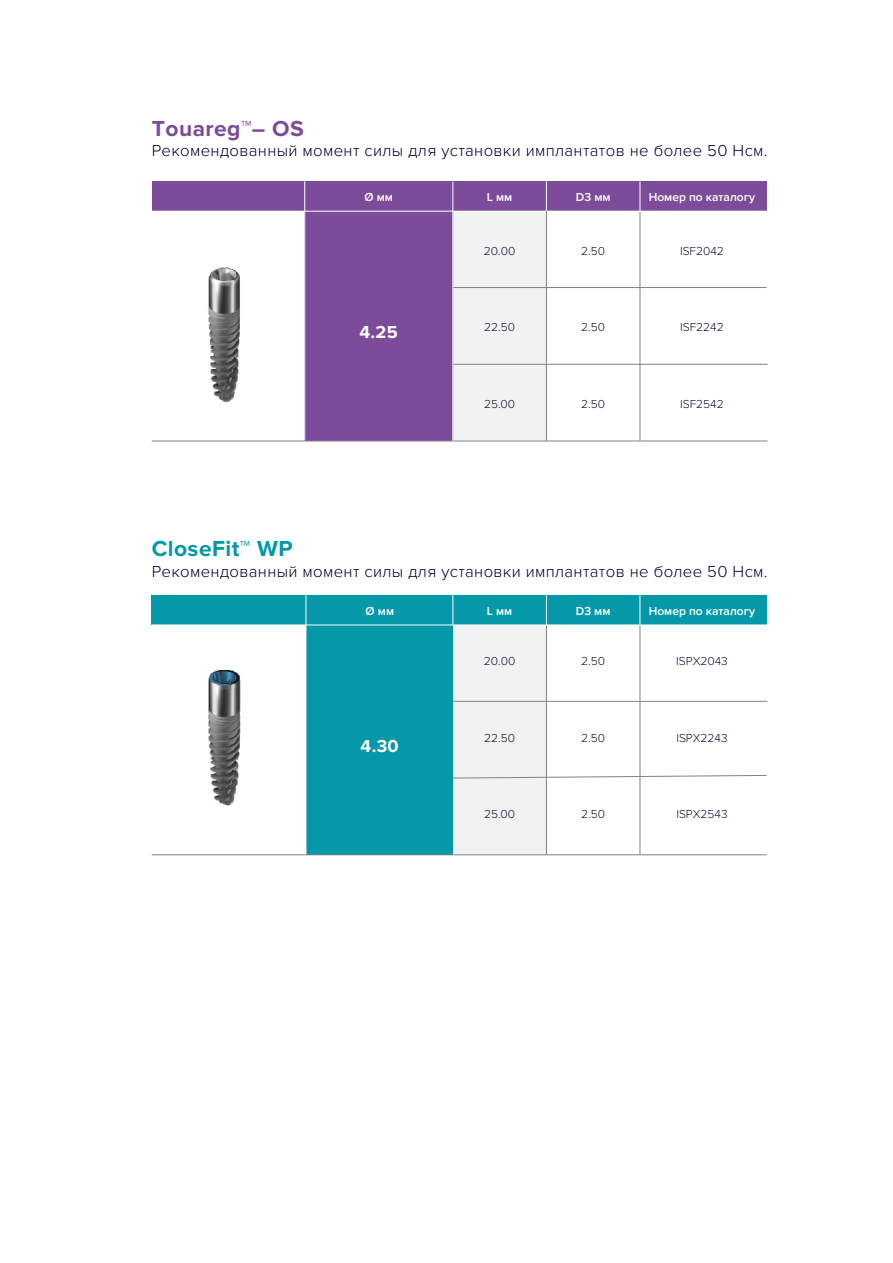
<style>
.page{position:relative;width:893px;height:1263px;background:#fff}
.page>*{position:absolute;margin:0;border:0;box-sizing:border-box;transform-origin:0 0}
.t1{font:700 22.5px "Proxima Nova";letter-spacing:.02em;color:#7c4c9a}
.t2{font:700 22.5px "Proxima Nova";letter-spacing:.02em;color:#0498a8}
.t3{font:700 18px "Proxima Nova";color:#fff}
.t4{font:300 16.5px "Proxima Nova";letter-spacing:.02em;color:#000038}
.t5{font:300 12px "Proxima Nova";color:#0d1036}
.t6{font:600 12px "Proxima Nova";color:#fff}
</style>
<div class="page">
<div style="left:152px;top:595px;width:615px;height:30px;background:#0498a8"></div>
<div style="left:306px;top:625px;width:148px;height:230px;background:#0498a8"></div>
<div style="left:453px;top:625px;width:93px;height:229px;background:#f2f2f2"></div>
<hr style="left:640px;top:595px;width:1px;height:37px;background:#fff">
<hr style="left:640px;top:625px;width:1px;height:230px;background:#808285">
<img style="left:208px;top:669px;width:33px;height:137px">
<div style="left:453px;top:211px;width:93px;height:230px;background:#f2f2f2"></div>
<div style="left:305px;top:211px;width:148px;height:230px;background:#7c4c9a"></div>
<div style="left:152px;top:181px;width:615px;height:30px;background:#7c4c9a"></div>
<hr style="left:546px;top:181px;width:1px;height:30px;background:#fff">
<hr style="left:304px;top:181px;width:1px;height:260px;background:#fff">
<hr style="left:640px;top:181px;width:1px;height:30px;background:#fff">
<hr style="left:640px;top:211px;width:1px;height:230px;background:#808285">
<hr style="left:152px;top:441px;width:616px;height:1px;background:#808285">
<hr style="left:453px;top:364px;width:315px;height:1px;background:#808285">
<hr style="left:453px;top:287px;width:314px;height:1px;background:#808285">
<hr style="left:152px;top:211px;width:615px;height:1px;background:#fff">
<img style="left:208px;top:267px;width:32px;height:136px">
<hr style="left:546px;top:211px;width:1px;height:230px;background:#808285">
<hr style="left:453px;top:181px;width:1px;height:260px;background:#fff">
<hr style="left:546px;top:625px;width:1px;height:230px;background:#808285">
<hr style="left:546px;top:595px;width:1px;height:30px;background:#fff">
<hr style="left:306px;top:595px;width:1px;height:260px;background:#fff">
<hr style="left:152px;top:854px;width:615px;height:1px;background:#808285">
<svg style="left:452px;top:775px;width:315px;height:3px"></svg>
<hr style="left:453px;top:701px;width:314px;height:1px;background:#808285">
<hr style="left:152px;top:625px;width:615px;height:1px;background:#fff">
<hr style="left:453px;top:595px;width:1px;height:30px;background:#fff">
<h1 class="t1" style="left:152px;top:116px;width:154px">Touareg™– OS</h1>
<p class="t4" style="left:152px;top:141px;width:617px">Рекомендованный момент силы для установки имплантатов не более 50 Нсм.</p>
<p class="t6" style="left:365px;top:190px;width:30px">Ø мм</p>
<p class="t6" style="left:487px;top:190px;width:27px">L мм</p>
<p class="t6" style="left:576px;top:190px;width:36px">D3 мм</p>
<p class="t6" style="left:649px;top:190px;width:108px">Номер по каталогу</p>
<p class="t3" style="left:360px;top:322px;width:40px">4.25</p>
<p class="t5" style="left:484px;top:244px;width:33px">20.00</p>
<p class="t5" style="left:581px;top:244px;width:25px">2.50</p>
<p class="t5" style="left:680px;top:244px;width:45px">ISF2042</p>
<p class="t5" style="left:484px;top:320px;width:32px">22.50</p>
<p class="t5" style="left:680px;top:320px;width:45px">ISF2242</p>
<p class="t5" style="left:581px;top:320px;width:25px">2.50</p>
<p class="t5" style="left:484px;top:397px;width:33px">25.00</p>
<p class="t5" style="left:581px;top:397px;width:25px">2.50</p>
<p class="t5" style="left:680px;top:397px;width:45px">ISF2542</p>
<h1 class="t2" style="left:152px;top:535px;width:143px">CloseFit™ WP</h1>
<p class="t4" style="left:152px;top:562px;width:617px">Рекомендованный момент силы для установки имплантатов не более 50 Нсм.</p>
<p class="t6" style="left:366px;top:604px;width:30px">Ø мм</p>
<p class="t6" style="left:487px;top:604px;width:27px">L мм</p>
<p class="t6" style="left:576px;top:604px;width:36px">D3 мм</p>
<p class="t6" style="left:649px;top:604px;width:108px">Номер по каталогу</p>
<p class="t5" style="left:484px;top:654px;width:33px">20.00</p>
<p class="t5" style="left:581px;top:654px;width:25px">2.50</p>
<p class="t5" style="left:676px;top:654px;width:53px">ISPX2043</p>
<p class="t3" style="left:361px;top:736px;width:40px">4.30</p>
<p class="t5" style="left:484px;top:731px;width:32px">22.50</p>
<p class="t5" style="left:581px;top:731px;width:25px">2.50</p>
<p class="t5" style="left:676px;top:731px;width:53px">ISPX2243</p>
<p class="t5" style="left:484px;top:807px;width:33px">25.00</p>
<p class="t5" style="left:581px;top:807px;width:25px">2.50</p>
<p class="t5" style="left:676px;top:807px;width:53px">ISPX2543</p>
</div>
